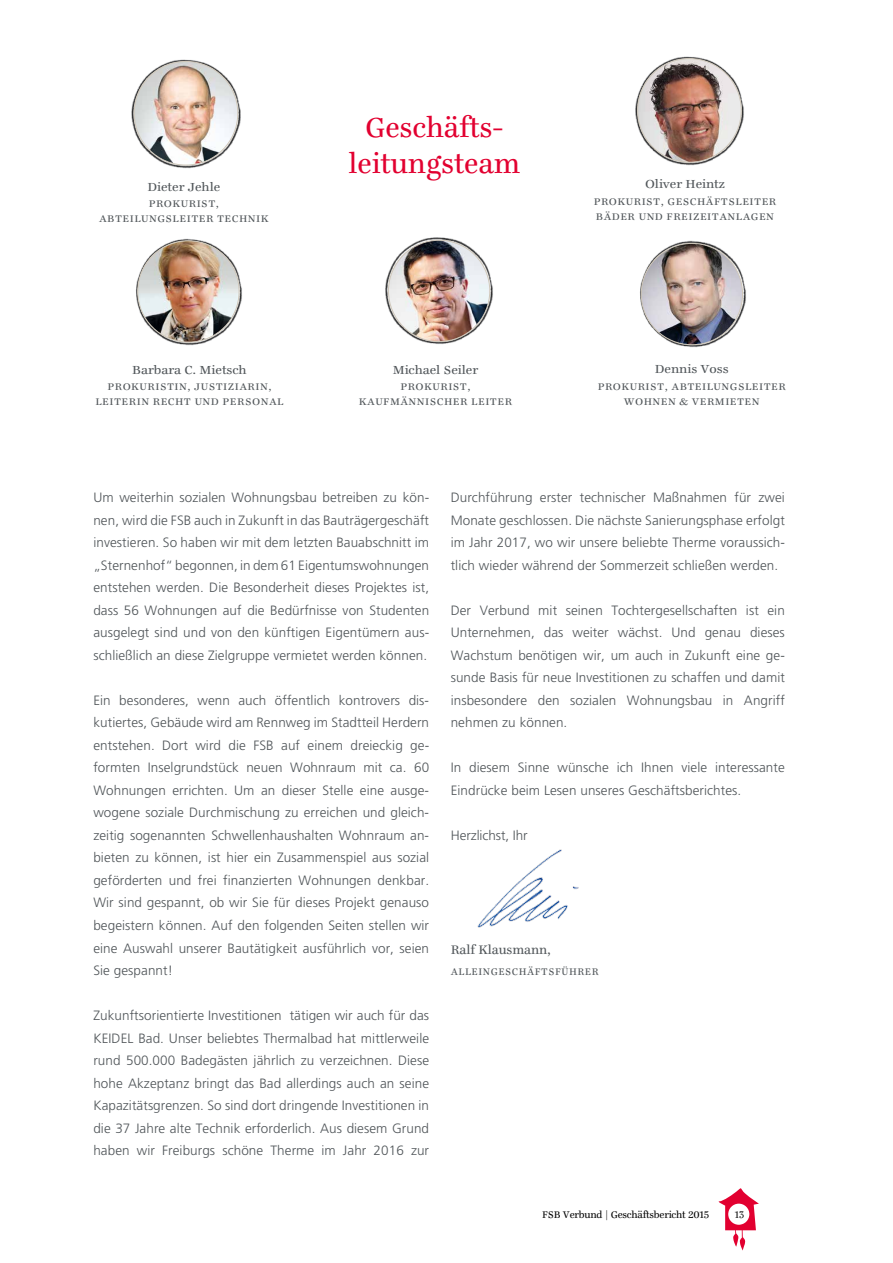
<style>
.page{position:relative;width:893px;height:1263px;background:#fff}
.page>*{position:absolute;margin:0;border:0;box-sizing:border-box;transform-origin:0 0}
.t1{font:30px/36px "Ingeborg";letter-spacing:-.005em;color:#e20030;text-align:center}
.t2{font:300 13.5px/22.5px "Frutiger LT Std";letter-spacing:.005em;color:#505559;text-align:justify}
.t3{font:13.5px "Ingeborg";letter-spacing:-.005em;color:#505559}
.t4{font:12.75px "Ingeborg";letter-spacing:-.005em;color:#505559;scale:1.07 1}
.t5{font:10.5px/15px "Ingeborg";letter-spacing:.04em;color:#505559;text-align:center;scale:1.07 1}
.t6{font:10.5px "Ingeborg";letter-spacing:-.02em;color:#000}
.t7{font:10.5px "Ingeborg";letter-spacing:.04em;color:#505559}
.t8{font:10.5px "Ingeborg";letter-spacing:-.02em;color:#000;scale:.94 1}
</style>
<div class="page">
<img style="left:131px;top:59px;width:110px;height:110px">
<img style="left:635px;top:56px;width:109px;height:110px">
<img style="left:136px;top:238px;width:106px;height:108px">
<img style="left:385px;top:237px;width:108px;height:107px">
<img style="left:640px;top:240px;width:106px;height:108px">
<img style="left:134px;top:61px;width:104px;height:104px;border-radius:52px">
<img style="left:138px;top:241px;width:101px;height:101px;border-radius:51px">
<img style="left:388px;top:240px;width:102px;height:102px;border-radius:51px">
<img style="left:638px;top:59px;width:103px;height:103px;border-radius:52px">
<img style="left:641px;top:243px;width:102px;height:102px;border-radius:51px">
<img style="left:477px;top:849px;width:102px;height:79px">
<svg style="left:718px;top:1188px;width:41px;height:62px"></svg>
<p class="t4" style="left:147px;top:179px;width:70px">Dieter Jehle</p>
<p class="t5" style="left:99px;top:196px;width:160px">PROKURIST,<br>ABTEILUNGSLEITER TECHNIK</p>
<p class="t4" style="left:132px;top:362px;width:109px">Barbara C. Mietsch</p>
<p class="t5" style="left:95px;top:379px;width:177px">PROKURISTIN, JUSTIZIARIN,<br>LEITERIN RECHT UND PERSONAL</p>
<h1 class="t1" style="left:349px;top:110px;width:173px">Geschäfts&shy;leitungsteam</h1>
<p class="t4" style="left:393px;top:362px;width:82px">Michael Seiler</p>
<p class="t5" style="left:359px;top:379px;width:145px">PROKURIST,<br>KAUFMÄNNISCHER LEITER</p>
<p class="t4" style="left:645px;top:177px;width:76px">Oliver Heintz</p>
<p class="t5" style="left:594px;top:194px;width:172px;text-align:left">PROKURIST, GESCHÄFTSLEITER<br>BÄDER UND FREIZEITANLAGEN</p>
<p class="t4" style="left:655px;top:361px;width:71px">Dennis Voss</p>
<p class="t5" style="left:598px;top:379px;width:177px">PROKURIST, ABTEILUNGSLEITER<br>WOHNEN &amp; VERMIETEN</p>
<p class="t2" style="left:93px;top:487px;width:337px">Um weiterhin sozialen Wohnungsbau betreiben zu kön&shy;nen, wird die FSB auch in Zukunft in das Bauträgergeschäft investieren. So haben wir mit dem letzten Bauabschnitt im „Sternenhof“ begonnen, in dem 61 Eigentumswohnungen entstehen werden. Die Besonderheit dieses Projektes ist, dass 56 Wohnungen auf die Bedürfnisse von Studenten ausgelegt sind und von den künftigen Eigentümern aus&shy;schließlich an diese Zielgruppe vermietet werden können.</p>
<p class="t2" style="left:93px;top:689px;width:337px">Ein besonderes, wenn auch öffentlich kontrovers dis&shy;kutiertes, Gebäude wird am Rennweg im Stadtteil Herdern entstehen. Dort wird die FSB auf einem dreieckig ge&shy;formten Inselgrundstück neuen Wohnraum mit ca. 60<br>Wohnungen errichten. Um an dieser Stelle eine ausge&shy;wogene soziale Durchmischung zu erreichen und gleich&shy;zeitig sogenannten Schwellenhaushalten Wohnraum an&shy;bieten zu können, ist hier ein Zusammenspiel aus sozial geförderten und frei finanzierten Wohnungen denkbar.<br>Wir sind gespannt, ob wir Sie für dieses Projekt genauso begeistern können. Auf den folgenden Seiten stellen wir eine Auswahl unserer Bautätigkeit ausführlich vor, seien Sie gespannt!</p>
<p class="t2" style="left:93px;top:1004px;width:337px">Zukunftsorientierte Investitionen tätigen wir auch für das KEIDEL Bad. Unser beliebtes Thermalbad hat mittlerweile rund 500.000 Badegästen jährlich zu verzeichnen. Diese hohe Akzeptanz bringt das Bad allerdings auch an seine Kapazitätsgrenzen. So sind dort dringende Investitionen in die 37 Jahre alte Technik erforderlich. Aus diesem Grund haben wir Freiburgs schöne Therme im Jahr 2016 zur</p>
<p class="t2" style="left:451px;top:486px;width:336px">Durchführung erster technischer Maßnahmen für zwei Monate geschlossen. Die nächste Sanierungsphase erfolgt im Jahr 2017, wo wir unsere beliebte Therme voraussich&shy;tlich wieder während der Sommerzeit schließen werden.</p>
<p class="t2" style="left:451px;top:599px;width:336px">Der Verbund mit seinen Tochtergesellschaften ist ein Unternehmen, das weiter wächst. Und genau dieses Wachstum benötigen wir, um auch in Zukunft eine ge&shy;sunde Basis für neue Investitionen zu schaffen und damit insbesondere den sozialen Wohnungsbau in Angriff nehmen zu können.</p>
<p class="t2" style="left:451px;top:756px;width:336px">In diesem Sinne wünsche ich Ihnen viele interessante<br>Eindrücke beim Lesen unseres Geschäftsberichtes.</p>
<p class="t2" style="left:451px;top:824px;width:79px">Herzlichst, Ihr</p>
<p class="t3" style="left:451px;top:941px;width:102px">Ralf Klausmann,</p>
<p class="t7" style="left:451px;top:965px;width:149px">ALLEINGESCHÄFTSFÜHRER</p>
<p class="t6" style="left:542px;top:1208px;width:169px">FSB Verbund | Geschäftsbericht 2015</p>
<p class="t8" style="left:735px;top:1208px;width:11px">13</p>
</div>
